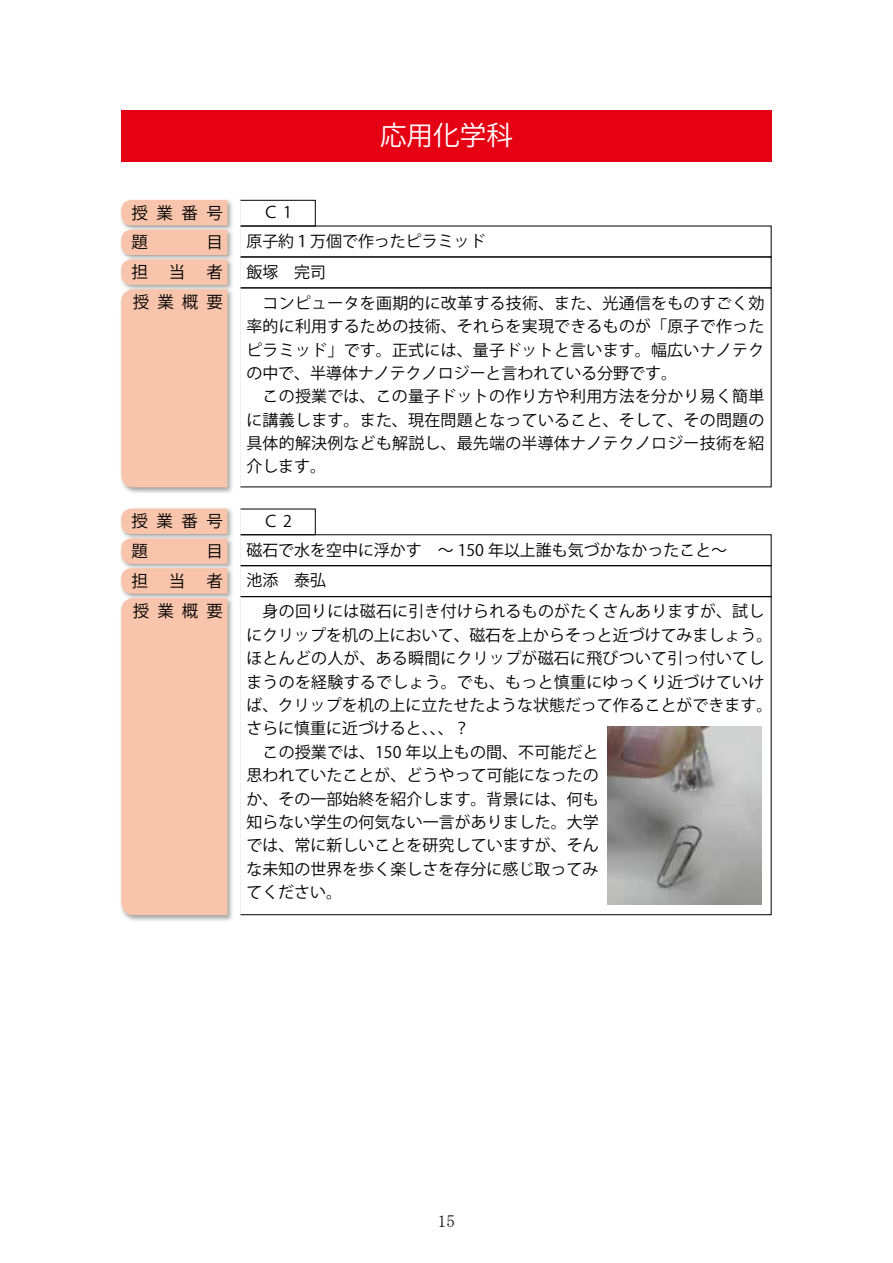
<style>
.page{position:relative;width:893px;height:1263px;background:#fff}
.page>*{position:absolute;margin:0;border:0;box-sizing:border-box;transform-origin:0 0}
.t1{font:26.55px "Koz Go Pro";color:#fff}
.t2{font:16.95px "MS Mincho";color:#000}
.t3{font:16.5px/29.7px "Koz Go Pro";letter-spacing:.505em;color:#000}
.t4{font:15.9px/23.4px "Koz Go Pro";letter-spacing:.01em;color:#000}
</style>
<div class="page">
<div style="left:121px;top:111px;width:651px;height:51px;background:#e60013"></div>
<img style="left:129px;top:508px;width:104px;height:28px">
<img style="left:227px;top:541px;width:6px;height:24px">
<img style="left:227px;top:536px;width:5px;height:5px">
<img style="left:227px;top:571px;width:6px;height:24px">
<img style="left:227px;top:565px;width:5px;height:6px">
<img style="left:124px;top:600px;width:109px;height:321px">
<img style="left:227px;top:595px;width:5px;height:5px">
<div style="left:121px;top:509px;width:106px;height:406px;background:#f8c5ac"></div>
<div style="left:239px;top:565px;width:533px;height:32px;border:1px solid #000"></div>
<img style="left:131px;top:199px;width:102px;height:28px">
<img style="left:227px;top:232px;width:6px;height:25px">
<img style="left:227px;top:227px;width:5px;height:5px">
<img style="left:227px;top:262px;width:6px;height:25px">
<img style="left:227px;top:257px;width:5px;height:5px">
<img style="left:124px;top:292px;width:109px;height:201px">
<img style="left:227px;top:287px;width:5px;height:5px">
<div style="left:121px;top:200px;width:106px;height:287px;background:#f8c5ac"></div>
<div style="left:239px;top:200px;width:77px;height:26px;border:1px solid #000"></div>
<div style="left:239px;top:256px;width:533px;height:32px;border:1px solid #000"></div>
<div style="left:239px;top:287px;width:533px;height:200px;border:1px solid #000"></div>
<img style="left:607px;top:726px;width:154px;height:179px">
<p class="t3" style="left:131px;top:198px;width:93px">授業番号題</p>
<p class="t3" style="left:206px;top:228px;width:18px">目</p>
<p class="t3" style="left:131px;top:258px;width:18px">担</p>
<p class="t3" style="left:169px;top:258px;width:18px">当</p>
<p class="t3" style="left:133px;top:258px;width:92px;text-align:right">者<br>授業概要</p>
<p class="t3" style="left:131px;top:507px;width:93px">授業番号題</p>
<p class="t3" style="left:206px;top:537px;width:18px">目</p>
<p class="t3" style="left:131px;top:566px;width:18px">担</p>
<p class="t3" style="left:169px;top:566px;width:18px">当</p>
<p class="t3" style="left:133px;top:566px;width:92px;text-align:right">者<br>授業概要</p>
<h1 class="t1" style="left:380px;top:118px;width:134px">応用化学科</h1>
<p class="t4" style="left:246px;top:198px;width:241px;line-height:28.7px;text-indent:17px">Ｃ1<br>原子約１万個で作ったピラミッド</p>
<p class="t4" style="left:246px;top:257px;width:519px;line-height:31px">飯塚　完司<br>　コンピュータを画期的に改革する技術、また、光通信をものすごく効</p>
<p class="t4" style="left:246px;top:315px;width:519px">率的に利用するための技術、それらを実現できるものが「原子で作ったピラミッド」です。正式には、量子ドットと言います。幅広いナノテクの中で、半導体ナノテクノロジーと言われている分野です。<br>　この授業では、この量子ドットの作り方や利用方法を分かり易く簡単に講義します。また、現在問題となっていること、そして、その問題の具体的解決例なども解説し、最先端の半導体ナノテクノロジー技術を紹介します。</p>
<p class="t4" style="left:246px;top:507px;width:482px;line-height:28.7px;text-indent:17px">Ｃ2<br>磁石で水を空中に浮かす　～ 150 年以上誰も気づかなかったこと～</p>
<p class="t4" style="left:246px;top:565px;width:519px;line-height:31px">池添　泰弘<br>　身の回りには磁石に引き付けられるものがたくさんありますが、試し</p>
<p class="t4" style="left:246px;top:624px;width:527px">にクリップを机の上において、磁石を上からそっと近づけてみましょう。ほとんどの人が、ある瞬間にクリップが磁石に飛びついて引っ付いてしまうのを経験するでしょう。でも、もっと慎重にゆっくり近づけていけば、クリップを机の上に立たせたような状態だって作ることができます。さらに慎重に近づけると、、、？<br>　この授業では、150 年以上もの間、不可能だと<br>思われていたことが、どうやって可能になったの<br>か、その一部始終を紹介します。背景には、何も<br>知らない学生の何気ない一言がありました。大学<br>では、常に新しいことを研究していますが、そん<br>な未知の世界を歩く楽しさを存分に感じ取ってみ<br>てください。</p>
<p class="t2" style="left:438px;top:1212px;width:19px">15</p>
</div>
